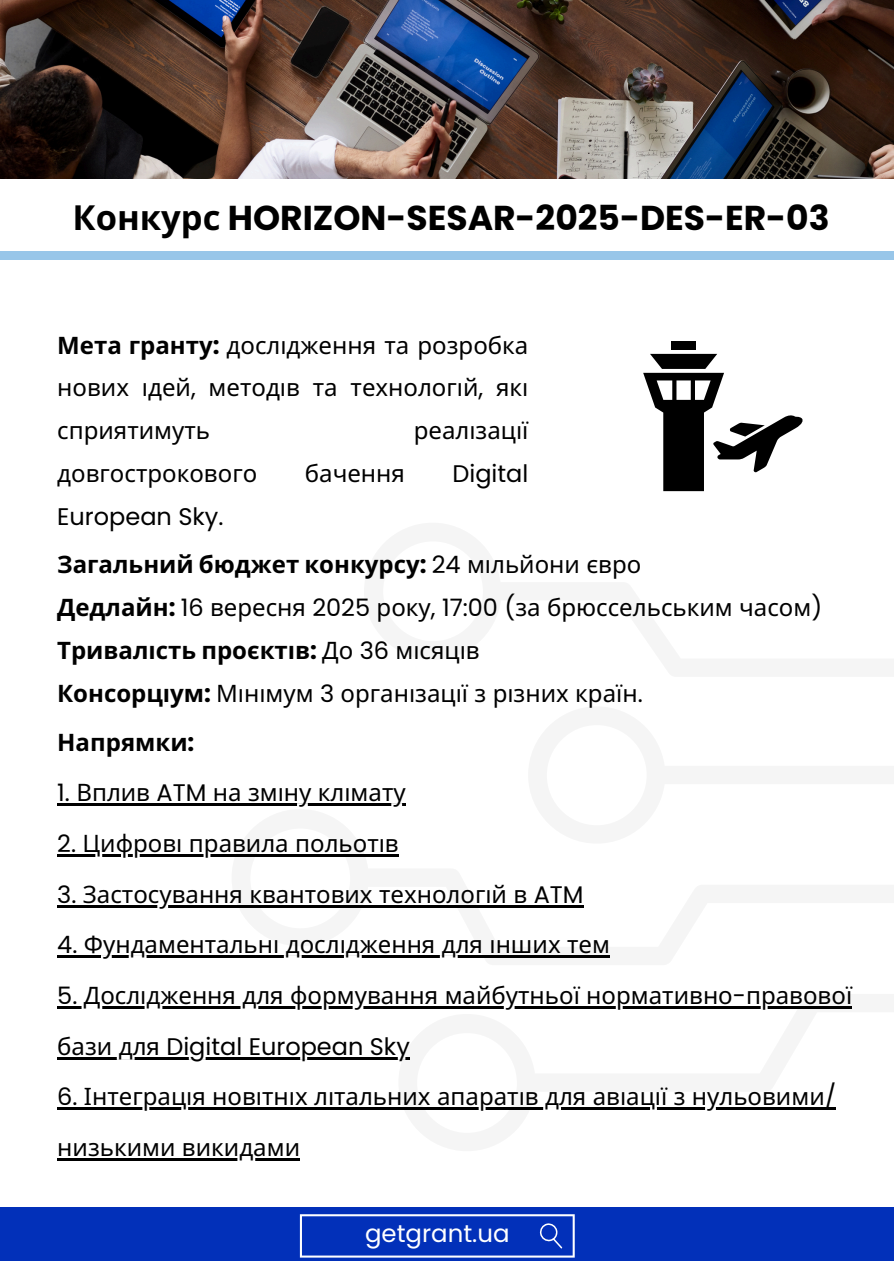
<style>
.page{position:relative;width:894px;height:1264px;background:#fff}
.page>*{position:absolute;margin:0;border:0;box-sizing:border-box;transform-origin:0 0}
.t1{font:700 34.5px "Poppins";color:#000}
.t2{font:24.45px "Poppins";color:#fff}
.t3{font:24px/42.8px "Noto Sans";color:#000}
.t4{font:24px "Poppins";color:#000}
.t5{font:700 24px "Noto Sans";color:#000}
.s1{font-family:"Noto Sans"}
.s2{font-weight:700}
.s3{font-family:"Poppins";font-weight:700}
.s4{font-family:"Poppins"}
</style>
<div class="page">
<img style="left:0;top:0;width:893px;height:178px">
<div style="left:0;top:1207px;width:893px;height:53px;background:#0230b9"></div>
<svg style="left:300px;top:1214px;width:274px;height:43px"></svg>
<div style="left:0;top:251px;width:893px;height:8px;background:#98c6e9"></div>
<svg style="left:231px;top:854px;width:379px;height:104px"></svg>
<svg style="left:398px;top:1008px;width:454px;height:102px"></svg>
<div style="left:671px;top:341px;width:25px;height:9px;background:#000"></div>
<svg style="left:643px;top:354px;width:159px;height:137px"></svg>
<hr style="left:57px;top:803px;width:348px;height:3px;background:#000">
<hr style="left:57px;top:854px;width:341px;height:2px;background:#000">
<hr style="left:57px;top:905px;width:526px;height:2px;background:#000">
<hr style="left:57px;top:955px;width:553px;height:2px;background:#000">
<hr style="left:57px;top:1006px;width:795px;height:2px;background:#000">
<hr style="left:57px;top:1056px;width:353px;height:3px;background:#000">
<hr style="left:57px;top:1107px;width:779px;height:2px;background:#000">
<hr style="left:57px;top:1158px;width:243px;height:2px;background:#000">
<h3 class="t1" style="left:72px;top:194px;width:758px"><span class="s1">Конкурс</span> HORIZON-SESAR-2025-DES-ER-03</h3>
<h2 class="t3" style="left:57px;top:323px;width:472px"><span class="s2">Мета гранту</span><span class="s3">:</span> дослідження та розробка нових ідей<span class="s4">,</span> методі в та технологі й<span class="s4">,</span> які сприятимуть</h2>
<h2 class="t3" style="left:413px;top:408px;width:116px">реалізації</h2>
<h2 class="t3" style="left:57px;top:451px;width:201px">довгострокового</h2>
<h2 class="t3" style="left:305px;top:451px;width:102px">бачення</h2>
<h2 class="t4" style="left:452px;top:456px;width:77px">Digital</h2>
<h2 class="t4" style="left:57px;top:499px;width:168px">European Sky.</h2>
<p class="t3" style="left:57px;top:542px;width:766px"><span class="s2">Загальний бюджет конкурсу</span><span class="s3">:</span> <span class="s4">24</span> мільйони євро<br><span class="s2">Дедлайн</span><span class="s3">:</span> <span class="s4">16</span> вересня <span class="s4">2025</span> року<span class="s4">, 17:00 (</span>за брюссельським часом<span class="s4">)<br></span><span class="s2">Тривалість проєкті в</span><span class="s3">:</span> До <span class="s4">36</span> місяці в<br><span class="s2">Консорціум</span><span class="s3">:</span> Мі ні мум <span class="s4">3</span> організації з різних країн<span class="s4">.</span></p>
<p class="t5" style="left:57px;top:725px;width:139px">Напрямки<span class="s4">:</span></p>
<h2 class="t3" style="left:57px;top:770px;width:350px"><span class="s4">1.</span> Вплив <span class="s4">ATM</span> на змі ну клі мату</h2>
<p class="t3" style="left:57px;top:821px;width:343px"><span class="s4">2.</span> Цифрові правила польоті в</p>
<p class="t3" style="left:57px;top:872px;width:527px"><span class="s4">3.</span> Застосування квантових технологі й в <span class="s4">ATM</span></p>
<p class="t3" style="left:57px;top:922px;width:554px"><span class="s4">4.</span> Фундаментальні дослідження для і нших тем</p>
<p class="t3" style="left:57px;top:973px;width:796px"><span class="s4">5.</span> Дослідження для формування майбутньої нормативно<span class="s4">-</span>правової</p>
<p class="t4" style="left:57px;top:1029px;width:354px"><span class="s1">бази для</span> Digital European Sky</p>
<p class="t3" style="left:57px;top:1074px;width:780px"><span class="s4">6.</span> Інтеграція новітніх літальних апараті в для авіації з нульовими<span class="s4">/</span></p>
<p class="t3" style="left:57px;top:1125px;width:244px">низькими викидами</p>
<h2 class="t2" style="left:365px;top:1216px;width:146px">getgrant.ua</h2>
</div>
